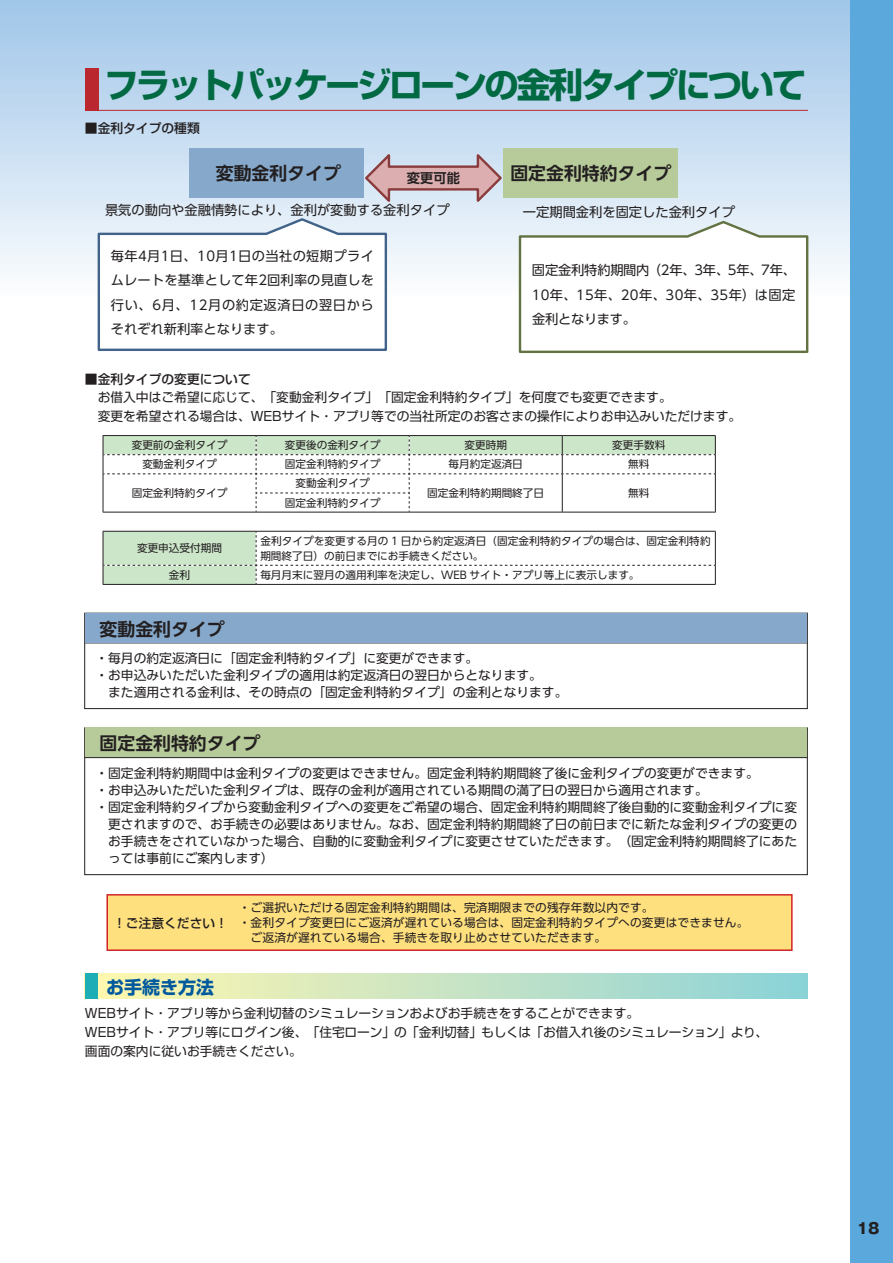
<style>
.page{position:relative;width:893px;height:1263px;background:#fff}
.page>*{position:absolute;margin:0;border:0;box-sizing:border-box;transform-origin:0 0}
.t1{font:700 34.5px "Shin Go Pro";letter-spacing:-.08em;color:#026a43}
.t2{font:700 18px "Shin Go Pro";color:#015a9d}
.t3{font:700 17.85px "UD Shin Go Pr 6 N De";color:#231f20}
.t4{font:700 15px "Gothic MB101 Pro";color:#231f20}
.t5{font:13.2px/24.5px "UD Shin Go Pr 6 N";color:#231f20;text-align:justify}
.t6{font:700 13.2px "UD Shin Go Pr 6 N De";color:#231f20}
.t7{font:12.75px/17px "UD Shin Go Pr 6 N";color:#231f20}
.t8{font:12.75px/19.2px "Shin Go Pro";color:#231f20}
.t9{font:500 12.75px "Shin Go Pro";color:#231f20}
.t10{font:11.7px/14.9px "UD Shin Go Pr 6 N";letter-spacing:.015em;color:#231f20}
.t11{font:10.65px/14.9px "UD Shin Go Pr 6 N";color:#231f20}
</style>
<div class="page">
<div style="left:0;top:0;width:893px;height:298px;background:linear-gradient(to bottom,#9fc5e8,#fcfdfe)"></div>
<div style="left:850px;top:0;width:43px;height:1263px;background:#5ba8dc"></div>
<div style="left:107px;top:895px;width:685px;height:55px;background:#ffe07f"></div>
<div style="left:106px;top:894px;width:687px;height:57px;border:2px solid #d1232a"></div>
<hr style="left:85px;top:110px;width:723px;height:1px;background:#bb272e">
<div style="left:85px;top:68px;width:14px;height:42px;background:#bb272e"></div>
<div style="left:85px;top:973px;width:723px;height:26px;background:linear-gradient(to right,#fff8ae,#8cd2d9)"></div>
<div style="left:85px;top:973px;width:13px;height:26px;background:#1cadb6"></div>
<div style="left:84px;top:613px;width:724px;height:96px;border:1px solid #231f20"></div>
<hr style="left:85px;top:643px;width:722px;height:1px;background:#231f20">
<div style="left:189px;top:148px;width:175px;height:17px;background:#86a9cb"></div>
<div style="left:503px;top:148px;width:175px;height:17px;background:#b7cb9a"></div>
<div style="left:189px;top:165px;width:175px;height:17px;background:#86a9cb"></div>
<div style="left:503px;top:165px;width:175px;height:17px;background:#b7cb9a"></div>
<div style="left:189px;top:181px;width:175px;height:17px;background:#86a9cb"></div>
<div style="left:503px;top:181px;width:175px;height:17px;background:#b7cb9a"></div>
<svg style="left:363px;top:149px;width:141px;height:58px;background:#cfc1cb"></svg>
<svg style="left:96px;top:217px;width:292px;height:134px"></svg>
<svg style="left:518px;top:219px;width:292px;height:134px"></svg>
<div style="left:85px;top:613px;width:722px;height:29px;background:#86a9cb"></div>
<div style="left:84px;top:727px;width:724px;height:148px;border:1px solid #231f20"></div>
<hr style="left:85px;top:757px;width:722px;height:1px;background:#231f20">
<div style="left:85px;top:728px;width:722px;height:29px;background:#b7cb9a"></div>
<hr style="left:103px;top:435px;width:153px;height:1px;background:#231f20">
<hr style="left:256px;top:435px;width:153px;height:1px;background:#231f20">
<hr style="left:409px;top:435px;width:153px;height:1px;background:#231f20">
<hr style="left:562px;top:435px;width:154px;height:1px;background:#231f20">
<hr style="left:103px;top:512px;width:153px;height:1px;background:#231f20">
<hr style="left:256px;top:512px;width:153px;height:1px;background:#231f20">
<hr style="left:409px;top:512px;width:153px;height:1px;background:#231f20">
<hr style="left:562px;top:512px;width:154px;height:1px;background:#231f20">
<hr style="left:103px;top:584px;width:153px;height:1px;background:#231f20">
<hr style="left:256px;top:584px;width:153px;height:1px;background:#231f20">
<hr style="left:409px;top:584px;width:153px;height:1px;background:#231f20">
<hr style="left:562px;top:584px;width:154px;height:1px;background:#231f20">
<svg style="left:103px;top:436px;width:613px;height:76px"></svg>
<svg style="left:103px;top:531px;width:613px;height:53px"></svg>
<h1 class="t1" style="left:105px;top:58px;width:703px">フラットパッケージローンの金利タイプについて</h1>
<p class="t9" style="left:85px;top:118px;width:116px">■金利タイプの種類</p>
<h3 class="t3" style="left:216px;top:158px;width:127px">変動金利タイプ</h3>
<p class="t6" style="left:407px;top:168px;width:55px">変更可能</p>
<h3 class="t3" style="left:510px;top:158px;width:162px">固定金利特約タイプ</h3>
<p class="t5" style="left:105px;top:198px;width:346px">景気の動向や金融情勢により、金利が変動する金利タイプ</p>
<p class="t5" style="left:523px;top:199px;width:213px">一定期間金利を固定した金利タイプ</p>
<p class="t5" style="left:111px;top:243px;width:265px">毎年4月1日、10月1日の当社の短期プライムレートを基準として年2回利率の見直しを行い、6月、12月の約定返済日の翌日からそれぞれ新利率となります。</p>
<p class="t5" style="left:532px;top:258px;width:266px">固定金利特約期間内（2年、3年、5年、7年、10年、15年、20年、30年、35年）は固定金利となります。</p>
<p class="t9" style="left:85px;top:368px;width:167px">■金利タイプの変更について</p>
<p class="t8" style="left:85px;top:386px;width:658px">　お借入中はご希望に応じて、「変動金利タイプ」「固定金利特約タイプ」を何度でも変更できます。<br>　変更を希望される場合は、WEBサイト・アプリ等での当社所定のお客さまの操作によりお申込みいただけます。</p>
<p class="t11" style="left:132px;top:437px;width:97px">変更前の金利タイプ</p>
<p class="t11" style="left:285px;top:437px;width:97px">変更後の金利タイプ</p>
<p class="t11" style="left:464px;top:437px;width:44px">変更時期</p>
<p class="t11" style="left:612px;top:437px;width:55px">変更手数料</p>
<p class="t11" style="left:142px;top:456px;width:76px">変動金利タイプ</p>
<p class="t11" style="left:285px;top:456px;width:97px">固定金利特約タイプ</p>
<p class="t11" style="left:448px;top:456px;width:76px">毎月約定返済日</p>
<p class="t11" style="left:628px;top:456px;width:23px">無料</p>
<p class="t11" style="left:132px;top:485px;width:97px">固定金利特約タイプ</p>
<p class="t11" style="left:295px;top:476px;width:76px">変動金利タイプ</p>
<p class="t11" style="left:427px;top:485px;width:118px">固定金利特約期間終了日</p>
<p class="t11" style="left:628px;top:485px;width:23px">無料</p>
<p class="t11" style="left:285px;top:495px;width:97px">固定金利特約タイプ</p>
<p class="t11" style="left:137px;top:540px;width:87px">変更申込受付期間</p>
<p class="t11" style="left:260px;top:533px;width:452px">金利タイプを変更する月の 1 日から約定返済日（固定金利特約タイプの場合は、固定金利特約期間終了日）の前日までにお手続きください。</p>
<p class="t11" style="left:169px;top:567px;width:23px">金利</p>
<p class="t11" style="left:260px;top:567px;width:381px">毎月月末に翌月の適用利率を決定し、WEB サイト・アプリ等上に表示します。</p>
<h3 class="t3" style="left:100px;top:614px;width:127px">変動金利タイプ</h3>
<p class="t7" style="left:95px;top:649px;width:473px">・毎月の約定返済日に「固定金利特約タイプ」に変更ができます。<br>・お申込みいただいた金利タイプの適用は約定返済日の翌日からとなります。<br>　また適用される金利は、その時点の「固定金利特約タイプ」の金利となります。</p>
<h3 class="t3" style="left:100px;top:729px;width:162px">固定金利特約タイプ</h3>
<p class="t7" style="left:95px;top:764px;width:665px">・固定金利特約期間中は金利タイプの変更はできません。固定金利特約期間終了後に金利タイプの変更ができます。</p>
<p class="t7" style="left:95px;top:781px;width:614px">・お申込みいただいた金利タイプは、既存の金利が適用されている期間の満了日の翌日から適用されます。</p>
<p class="t7" style="left:95px;top:798px;width:703px">・固定金利特約タイプから変動金利タイプヘの変更をご希望の場合、固定金利特約期間終了後自動的に変動金利タイプに変</p>
<p class="t7" style="left:108px;top:815px;width:690px">更されますので、お手続きの必要はありません。なお、固定金利特約期間終了日の前日までに新たな金利タイプの変更の</p>
<p class="t7" style="left:108px;top:832px;width:690px">お手続きをされていなかった場合、自動的に変動金利タイプに変更させていただきます。（固定金利特約期間終了にあた</p>
<p class="t7" style="left:108px;top:849px;width:167px">っては事前にご案内します）</p>
<p class="t10" style="left:239px;top:900px;width:511px">・ご選択いただける固定金利特約期間は、完済期限までの残存年数以内です。<br>・金利タイプ変更日にご返済が遅れている場合は、固定金利特約タイプへの変更はできません。　ご返済が遅れている場合、手続きを取り止めさせていただきます。</p>
<p class="t9" style="left:113px;top:913px;width:116px">！ご注意ください！</p>
<h2 class="t2" style="left:106px;top:972px;width:109px">お手続き方法</h2>
<p class="t8" style="left:85px;top:1002px;width:685px">WEBサイト・アプリ等から金利切替のシミュレーションおよびお手続きをすることができます。<br>WEBサイト・アプリ等にログイン後、「住宅ローン」の「金利切替」もしくは「お借入れ後のシミュレーション」より、画面の案内に従いお手続きください。</p>
<p class="t4" style="left:857px;top:1215px;width:24px">18</p>
</div>
